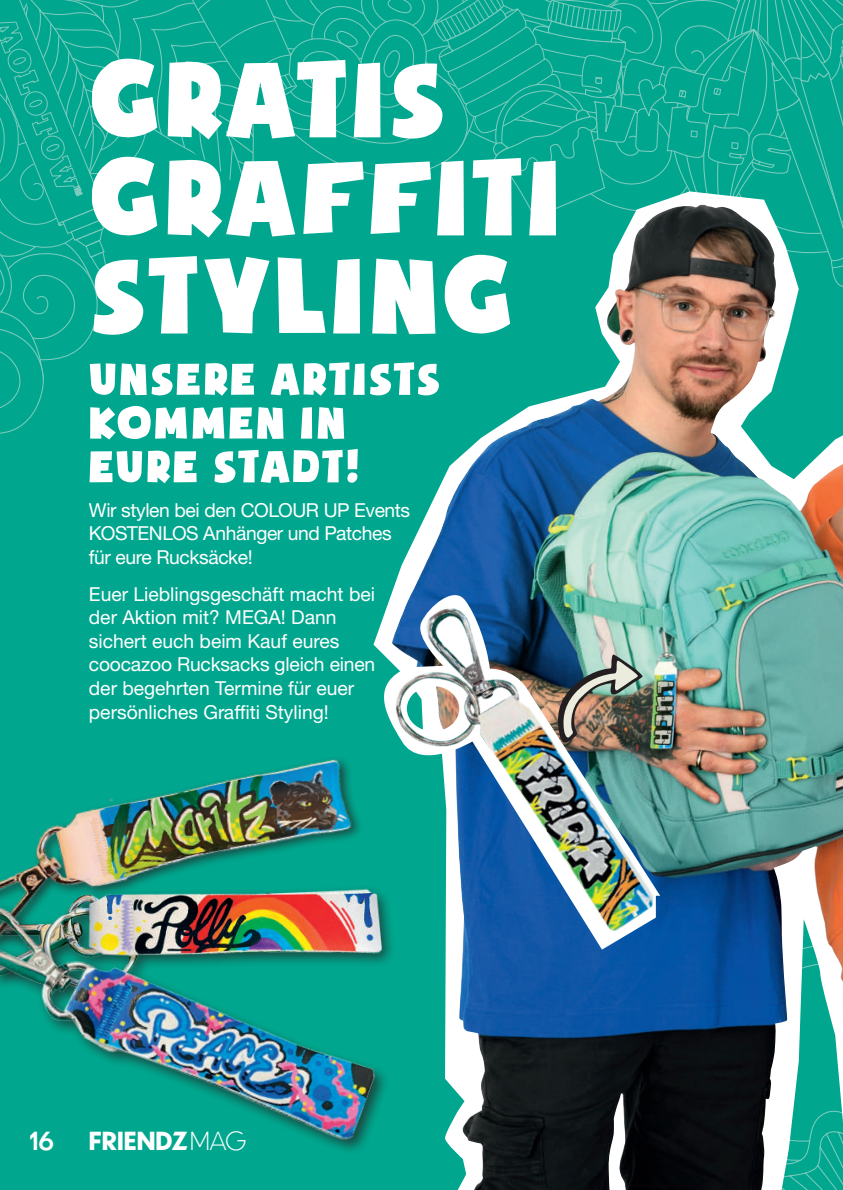
<style>
.page{position:relative;width:843px;height:1190px;background:#fff}
.page>*{position:absolute;margin:0;border:0;box-sizing:border-box;transform-origin:0 0}
.t1{font:120.75px/98px "Soupof Justice";letter-spacing:.015em;color:#fff}
.t2{font:50.75px/43.8px "Soupof Justice";letter-spacing:.03em;color:#fff}
.t3{font:700 24.5px "Dunbar Tall";color:#fff}
.t4{font:500 24.5px "Dunbar Tall";color:#fff}
.t5{font:19.25px/23.6px "Helvetica Neue LTW1 G";color:#fff}
.t6{font:19.25px/23.6px "Helvetica Neue LTW1 G";letter-spacing:-.02em;color:#fff}
.s1{font-weight:300}
</style>
<div class="page">
<div style="left:0;top:0;width:842px;height:1190px;background:#00a78e"></div>
<img style="left:516px;top:446px;width:326px;height:744px">
<img style="left:398px;top:446px;width:304px;height:736px">
<img style="left:27px;top:759px;width:330px;height:110px">
<img style="left:0;top:869px;width:516px;height:321px">
<img style="left:828px;top:826px;width:14px;height:62px">
<img style="left:357px;top:575px;width:342px;height:398px">
<svg style="left:0;top:0;width:843px;height:446px"></svg>
<svg style="left:681px;top:929px;width:162px;height:261px"></svg>
<h1 class="t1" style="left:89px;top:52px;width:473px">GRATIS<br>GRAFFITI<br>STYLING</h1>
<h2 class="t2" style="left:89px;top:358px;width:353px">UNSERE ARTISTS<br>KOMMEN IN<br>EURE STADT!</h2>
<p class="t6" style="left:89px;top:498px;width:323px">Wir stylen bei den COLOUR UP Events<br>KOSTENLOS Anhänger und Patches für eure Rucksäcke!</p>
<p class="t5" style="left:89px;top:582px;width:288px">Euer Lieblingsgeschäft macht bei der Aktion mit? MEGA! Dann sichert euch beim Kauf eures coocazoo Rucksacks gleich einen der begehrten Termine für euer persönliches Graffiti Styling!</p>
<p class="t4" style="left:30px;top:1123px;width:26px">16</p>
<p class="t3" style="left:89px;top:1123px;width:159px">FRIENDZ<span class="s1">MAG</span></p>
</div>
